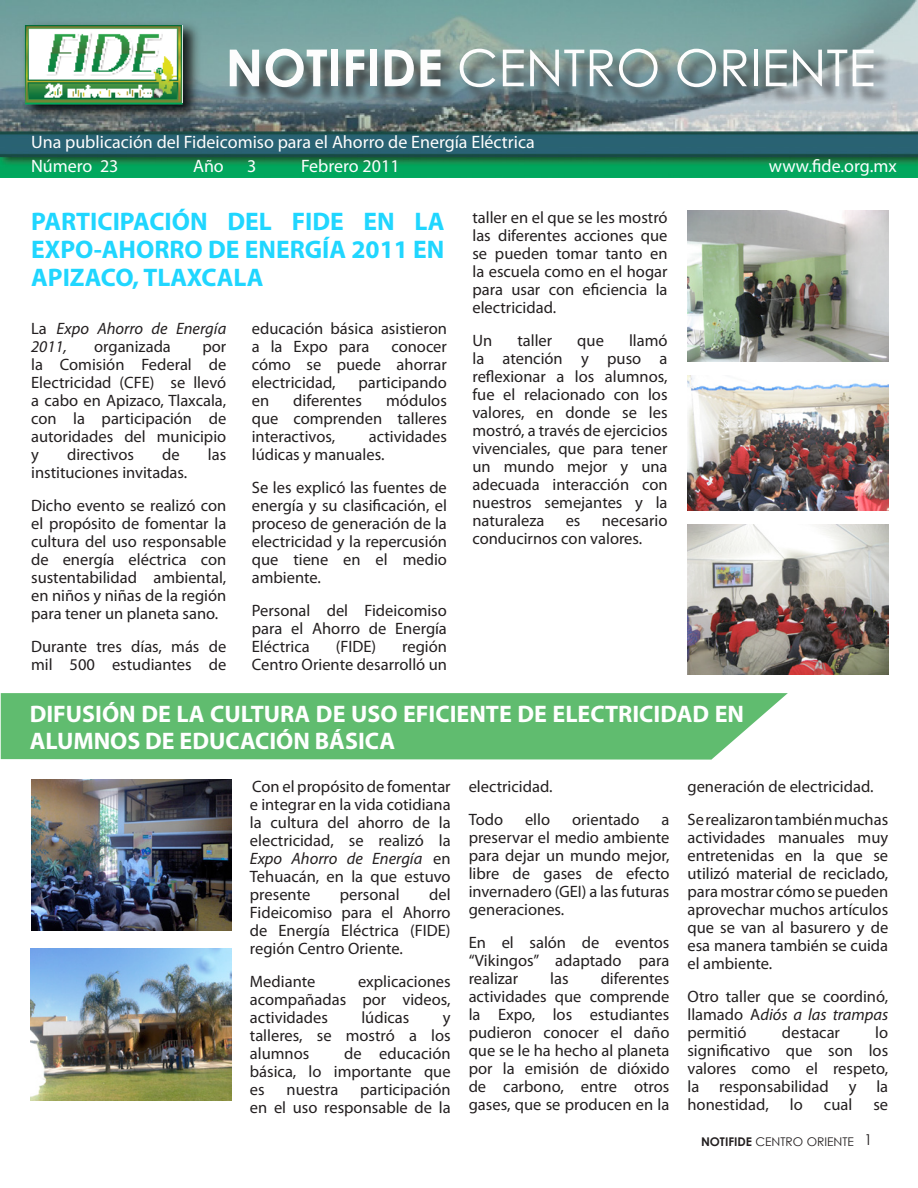
<style>
.page{position:relative;width:918px;height:1188px;background:#fff}
.page>*{position:absolute;margin:0;border:0;box-sizing:border-box;transform-origin:0 0}
.t1{font:51px "Century Gothic";color:#fdfdfd}
.t2{font:700 25.5px/28px "Myriad Pro";color:#20d6ff;text-align:justify}
.t3{font:700 24px/27px "Myriad Pro";color:#fff}
.t4{font:18px "Myriad Pro";color:#fdfdfd}
.t5{font:16.5px/18px "Myriad Pro";color:#231f20;text-align:justify}
.t6{font:italic 16.5px/18px "Myriad Pro";color:#231f20}
.t7{font:15px "Century Gothic";color:#231f20}
.t8{font:12px "Century Gothic";color:#231f20}
.s1{font-weight:700}
.s2{font-style:normal}
.s3{font-style:italic}
</style>
<div class="page">
<img style="left:0;top:0;width:918px;height:177px">
<div style="left:232px;top:51px;width:660px;height:54px;background:#231f20;opacity:.75"></div>
<img style="left:25px;top:26px;width:158px;height:77px">
<svg style="left:1px;top:693px;width:787px;height:67px;fill:#60bc6f"></svg>
<img style="left:687px;top:210px;width:201px;height:151px">
<img style="left:687px;top:375px;width:201px;height:136px">
<img style="left:687px;top:525px;width:201px;height:150px">
<img style="left:31px;top:780px;width:201px;height:151px">
<img style="left:30px;top:949px;width:202px;height:151px">
<p class="t1" style="left:226px;top:37px;width:651px"><span class="s1">NOTIFIDE</span> CENTRO ORIENTE</p>
<p class="t4" style="left:31px;top:131px;width:505px">Una publicación del Fideicomiso para el Ahorro de Energía Eléctrica</p>
<p class="t4" style="left:31px;top:155px;width:89px">Número 23</p>
<p class="t4" style="left:193px;top:155px;width:32px">Año</p>
<p class="t4" style="left:247px;top:155px;width:11px">3</p>
<p class="t4" style="left:301px;top:155px;width:100px">Febrero 2011</p>
<p class="t4" style="left:769px;top:155px;width:129px">www.fide.org.mx</p>
<p class="t2" style="left:31px;top:206px;width:415px">PARTICIPACIÓN DEL FIDE EN LA EXPO-AHORRO DE ENERGÍA 2011 EN APIZACO, TLAXCALA</p>
<p class="t6" style="left:31px;top:320px;width:197px"><span class="s2">La</span> Expo Ahorro de Energía<br>2011,</p>
<p class="t5" style="left:94px;top:338px;width:78px">organizada</p>
<p class="t5" style="left:31px;top:338px;width:197px;text-indent:171px">por la Comisión Federal de Electricidad (CFE) se llevó a cabo en Apizaco, Tlaxcala, con la participación de autoridades del municipio y</p>
<p class="t5" style="left:67px;top:446px;width:68px">directivos</p>
<p class="t5" style="left:162px;top:446px;width:19px">de</p>
<p class="t5" style="left:208px;top:446px;width:20px">las</p>
<p class="t5" style="left:31px;top:464px;width:158px">instituciones invitadas.</p>
<p class="t5" style="left:31px;top:497px;width:197px">Dicho evento se realizó con el propósito de fomentar la cultura del uso responsable de energía eléctrica con sustentabilidad ambiental, en niños y niñas de la región para tener un planeta sano.</p>
<p class="t5" style="left:31px;top:638px;width:197px">Durante tres días, más de mil 500 estudiantes de</p>
<p class="t5" style="left:252px;top:320px;width:197px">educación básica asistieron a la Expo para</p>
<p class="t5" style="left:252px;top:338px;width:197px;text-indent:140px">conocer cómo se puede ahorrar electricidad,</p>
<p class="t5" style="left:358px;top:374px;width:90px">participando</p>
<p class="t5" style="left:252px;top:392px;width:19px">en</p>
<p class="t5" style="left:293px;top:392px;width:70px">diferentes</p>
<p class="t5" style="left:252px;top:392px;width:197px;text-indent:134px">módulos que comprenden talleres interactivos,</p>
<p class="t5" style="left:252px;top:428px;width:197px;text-indent:117px">actividades lúdicas y manuales.</p>
<p class="t5" style="left:252px;top:479px;width:197px">Se les explicó las fuentes de energía y su clasificación, el proceso de generación de la electricidad y la repercusión que tiene en el medio ambiente.</p>
<p class="t5" style="left:252px;top:602px;width:197px">Personal del Fideicomiso para el Ahorro de Energía Eléctrica</p>
<p class="t5" style="left:336px;top:638px;width:42px">(FIDE)</p>
<p class="t5" style="left:252px;top:638px;width:197px;text-align:right">región<br>Centro Oriente desarrolló un</p>
<p class="t5" style="left:472px;top:208px;width:197px">taller en el que se les mostró las diferentes acciones que se pueden tomar tanto en la escuela como en el hogar para usar con eficiencia la electricidad.</p>
<p class="t5" style="left:472px;top:331px;width:21px">Un</p>
<p class="t5" style="left:517px;top:331px;width:36px">taller</p>
<p class="t5" style="left:577px;top:331px;width:28px">que</p>
<p class="t5" style="left:472px;top:331px;width:197px;text-indent:157px">llamó la atención y puso a reflexionar a los alumnos, fue el relacionado con los valores, en donde se les mostró, a través de ejercicios vivenciales, que para tener un mundo mejor y una adecuada interacción con nuestros semejantes y la naturaleza</p>
<p class="t5" style="left:472px;top:511px;width:197px;text-indent:129px">necesario conducirnos con valores.</p>
<p class="t5" style="left:566px;top:511px;width:16px">es</p>
<p class="t3" style="left:30px;top:700px;width:716px">DIFUSIÓN DE LA CULTURA DE USO EFICIENTE DE ELECTRICIDAD EN<br>ALUMNOS DE EDUCACIÓN BÁSICA</p>
<p class="t5" style="left:250px;top:777px;width:202px">Con el propósito de fomentar e integrar en la vida cotidiana la cultura del ahorro de la electricidad, se realizó la <span class="s3">Expo Ahorro de Energía</span> en Tehuacán, en la que estuvo presente</p>
<p class="t5" style="left:469px;top:777px;width:85px">electricidad.</p>
<p class="t5" style="left:469px;top:810px;width:36px">Todo</p>
<p class="t5" style="left:525px;top:810px;width:27px">ello</p>
<p class="t5" style="left:572px;top:810px;width:69px">orientado</p>
<p class="t5" style="left:687px;top:777px;width:188px">generación de electricidad.</p>
<p class="t5" style="left:687px;top:810px;width:202px">Se realizaron también muchas actividades manuales muy entretenidas en la que se utilizó material de reciclado, para mostrar cómo se pueden aprovechar muchos artículos que se van al basurero y de esa manera también se cuida el ambiente.</p>
<p class="t5" style="left:687px;top:987px;width:202px">Otro taller que se coordinó, llamado A<span class="s3">diós a las trampas </span>permitió</p>
<p class="t5" style="left:469px;top:810px;width:202px;text-indent:193px">a preservar el medio ambiente para dejar un mundo mejor, libre de gases de efecto invernadero (GEI) a las futuras generaciones.</p>
<p class="t5" style="left:469px;top:933px;width:202px">En el salón de eventos “Vikingos” adaptado para realizar</p>
<p class="t5" style="left:250px;top:885px;width:202px;text-indent:179px">del Fideicomiso para el Ahorro de Energía Eléctrica (FIDE) región Centro Oriente.</p>
<p class="t5" style="left:250px;top:972px;width:67px">Mediante</p>
<p class="t5" style="left:340px;top:885px;width:61px">personal</p>
<p class="t5" style="left:469px;top:969px;width:202px;text-indent:132px">diferentes actividades que comprende la Expo, los estudiantes pudieron conocer el daño que se le ha hecho al planeta por la emisión de dióxido de carbono, entre otros gases, que se producen en la</p>
<p class="t5" style="left:550px;top:969px;width:20px">las</p>
<p class="t5" style="left:250px;top:972px;width:202px;text-indent:108px">explicaciones acompañadas por videos, actividades</p>
<p class="t5" style="left:361px;top:1008px;width:50px">lúdicas</p>
<p class="t5" style="left:250px;top:1008px;width:202px;text-indent:193px">y talleres, se mostró a los alumnos</p>
<p class="t5" style="left:687px;top:1023px;width:202px;text-indent:188px">lo significativo que son los valores como el respeto, la responsabilidad y la honestidad,</p>
<p class="t5" style="left:782px;top:1023px;width:60px">destacar</p>
<p class="t5" style="left:250px;top:1044px;width:202px;text-indent:94px">de educación básica, lo importante que es</p>
<p class="t5" style="left:250px;top:1080px;width:202px;text-align:right">participación<br>en el uso responsable de la</p>
<p class="t5" style="left:287px;top:1080px;width:53px">nuestra</p>
<p class="t5" style="left:790px;top:1095px;width:14px">lo</p>
<p class="t5" style="left:824px;top:1095px;width:30px">cual</p>
<p class="t5" style="left:873px;top:1095px;width:16px">se</p>
<p class="t8" style="left:701px;top:1134px;width:154px"><span class="s1">NOTIFIDE</span> CENTRO ORIENTE</p>
<p class="t7" style="left:864px;top:1131px;width:10px">1</p>
</div>
